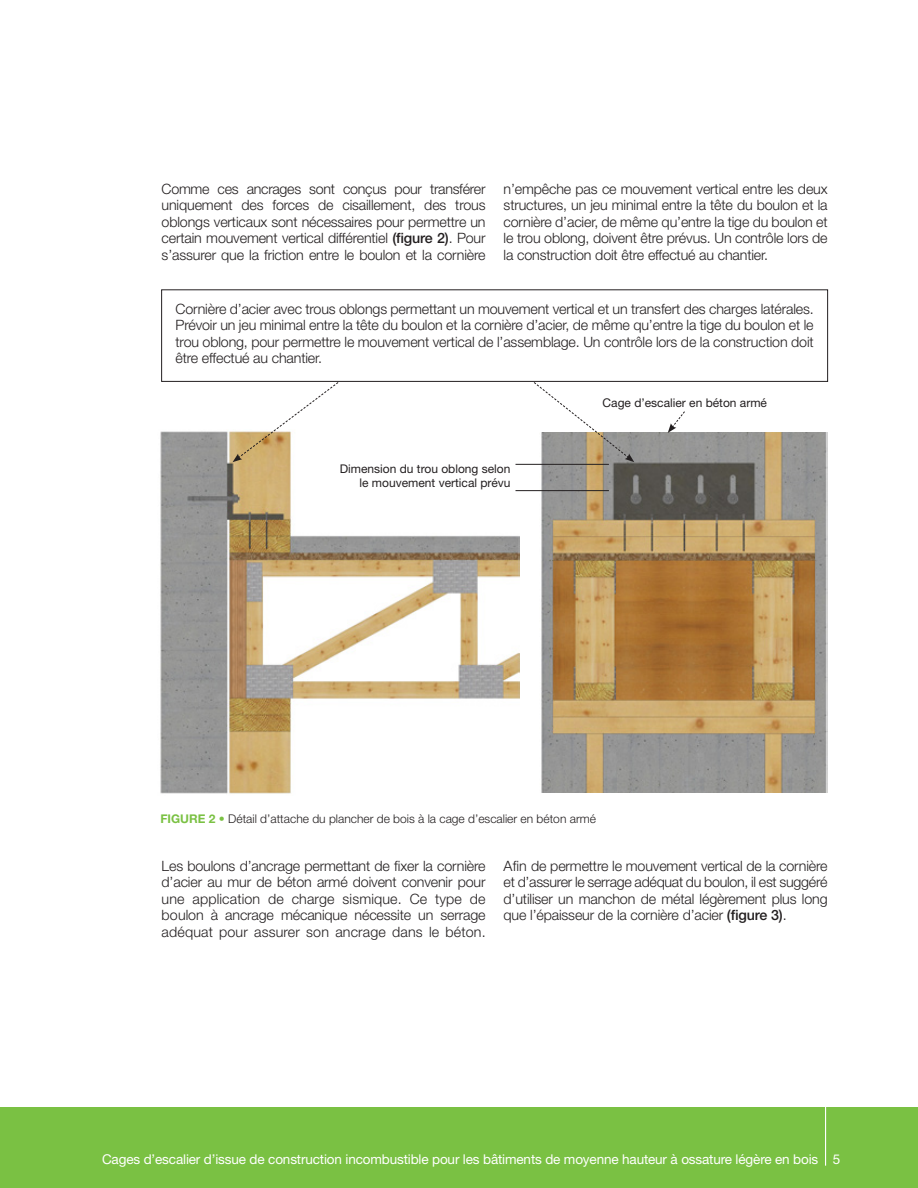
<style>
.page{position:relative;width:918px;height:1188px;background:#fff}
.page>*{position:absolute;margin:0;border:0;box-sizing:border-box;transform-origin:0 0}
.t1{font:300 14.25px/16.5px "Helvetica Neue LT Std";letter-spacing:-.01em;color:#231f20;text-align:justify}
.t2{font:13.5px "Helvetica Neue LT Std";letter-spacing:-.01em;color:#fff}
.t3{font:12px/13.5px "Helvetica Neue LT Std";color:#231f20;text-align:right}
.t4{font:300 12px "Helvetica Neue LT Std";color:#231f20}
.s1{font-weight:500}
.s2{font-weight:700;color:#7ac143}
.s3{color:#7ac143}
</style>
<div class="page">
<div style="left:0;top:1107px;width:918px;height:81px;background:#7ac143"></div>
<hr style="left:825px;top:1093px;width:1px;height:73px;background:#fff">
<div style="left:161px;top:289px;width:667px;height:93px;border:1px solid #231f20"></div>
<img style="left:160px;top:431px;width:360px;height:363px">
<img style="left:540px;top:433px;width:288px;height:360px">
<svg style="left:668px;top:411px;width:18px;height:22px"></svg>
<svg style="left:533px;top:381px;width:101px;height:81px"></svg>
<svg style="left:233px;top:381px;width:106px;height:81px"></svg>
<hr style="left:516px;top:464px;width:93px;height:1px;background:#231f20">
<hr style="left:516px;top:490px;width:93px;height:1px;background:#231f20">
<p class="t1" style="left:162px;top:180px;width:326px">Comme ces ancrages sont conçus pour transférer uniquement des forces de cisaillement, des trous oblongs verticaux sont nécessaires pour permettre un certain mouvement vertical différentiel <span class="s1">(figure 2)</span>. Pour s’assurer que la friction entre le boulon et la cornière</p>
<p class="t1" style="left:504px;top:180px;width:326px">n’empêche pas ce mouvement vertical entre les deux structures, un jeu minimal entre la tête du boulon et la cornière d’acier, de même qu’entre la tige du boulon et le trou oblong, doivent être prévus. Un contrôle lors de la construction doit être effectué au chantier.</p>
<p class="t1" style="left:176px;top:300px;width:640px">Cornière d’acier avec trous oblongs permettant un mouvement vertical et un transfert des charges latérales.<br>Prévoir un jeu minimal entre la tête du boulon et la cornière d’acier, de même qu’entre la tige du boulon et le trou oblong, pour permettre le mouvement vertical de l’assemblage. Un contrôle lors de la construction doit être effectué au chantier.</p>
<p class="t3" style="left:340px;top:462px;width:172px">Dimension du trou oblong selon le mouvement vertical prévu</p>
<p class="t3" style="left:603px;top:396px;width:166px">Cage d’escalier en béton armé</p>
<p class="t4" style="left:161px;top:811px;width:437px"><span class="s2">FIGURE 2</span> <span class="s3">•</span> Détail d’attache du plancher de bois à la cage d’escalier en béton armé</p>
<p class="t1" style="left:162px;top:857px;width:326px">Les boulons d’ancrage permettant de fixer la cornière d’acier au mur de béton armé doivent convenir pour une application de charge sismique. Ce type de boulon à ancrage mécanique nécessite un serrage adéquat pour assurer son ancrage dans le béton.</p>
<p class="t1" style="left:504px;top:857px;width:326px">Afin de permettre le mouvement vertical de la cornière et d’assurer le serrage adéquat du boulon, il est suggéré d’utiliser un manchon de métal légèrement plus long que l’épaisseur de la cornière d’acier <span class="s1">(figure 3)</span>.</p>
<p class="t2" style="left:102px;top:1151px;width:740px">Cages d’escalier d’issue de construction incombustible pour les bâtiments de moyenne hauteur à ossature légère en bois 5</p>
</div>
